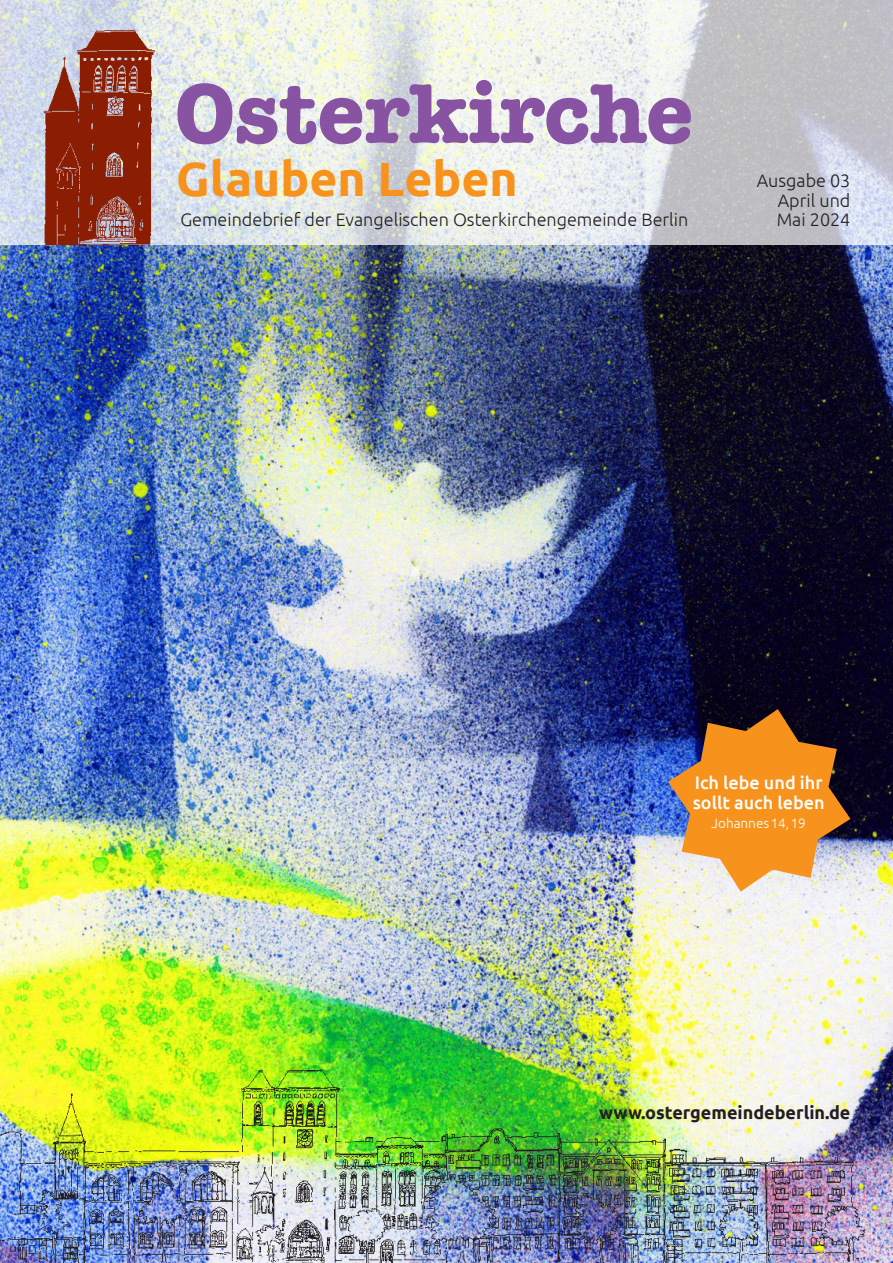
<style>
.page{position:relative;width:893px;height:1263px;background:#fff}
.page>*{position:absolute;margin:0;border:0;box-sizing:border-box;transform-origin:0 0}
.t1{font:700 87px "American Typewriter";color:#8753a2}
.t2{font:700 48px "Ubuntu";color:#f7931d}
.t3{font:300 18px/19.2px "Ubuntu";color:#231f20;text-align:justify}
.t4{font:500 18px/19.2px "Ubuntu";color:#fff}
.t5{font:700 18px "Ubuntu";color:#231f20}
.t6{font:300 13.5px "Ubuntu";color:#fff}
</style>
<div class="page">
<img style="left:0;top:244px;width:893px;height:1019px">
<svg style="left:668px;top:709px;width:182px;height:182px;background:#bf8449"></svg>
<img style="left:0;top:1068px;width:873px;height:195px">
<svg style="left:0;top:0;width:893px;height:244px;background:#dce0df"></svg>
<img style="left:43px;top:29px;width:120px;height:215px">
<h1 class="t1" style="left:175px;top:62px;width:520px">Osterkirche</h1>
<h2 class="t2" style="left:176px;top:158px;width:343px">Glauben Leben</h2>
<p class="t3" style="left:180px;top:211px;width:509px">Gemeindebrief der Evangelischen Osterkirchengemeinde Berlin</p>
<p class="t3" style="left:777px;top:172px;width:75px;text-indent:-20px">Ausgabe 03<br>April und Mai 2024</p>
<p class="t4" style="left:693px;top:774px;width:133px">Ich lebe und ihr sollt auch leben</p>
<p class="t6" style="left:712px;top:817px;width:96px">Johannes 14, 19</p>
<p class="t5" style="left:599px;top:1105px;width:253px">www.ostergemeindeberlin.de</p>
</div>
